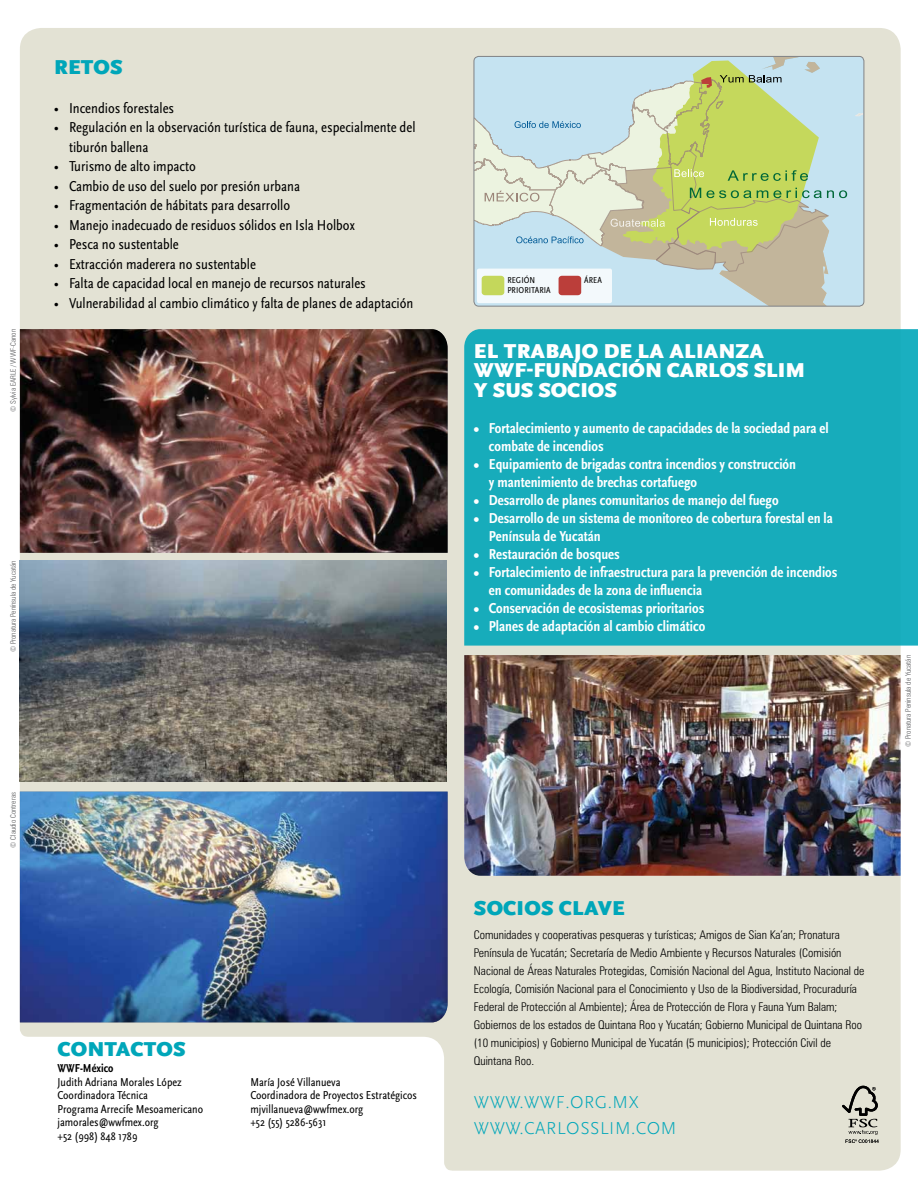
<style>
.page{position:relative;width:918px;height:1188px;background:#fff}
.page>*{position:absolute;margin:0;border:0;box-sizing:border-box;transform-origin:0 0}
.t1{font:900 21px/19.5px "Scala Sans Pro";letter-spacing:.01em;color:#fff}
.t2{font:900 21px "Scala Sans Pro";letter-spacing:.01em;color:#00a6b9}
.t3{font:300 18px/26px "Scala Sans Pro";letter-spacing:.03em;color:#00a6b9}
.t4{font:700 condensed 15px/18px "Scala Sans Pro";color:#fff}
.t5{font:condensed 15px/19.5px "Scala Sans Pro";color:#000}
.t6{font:300 condensed 12px/18px "Zurich BT";color:#000}
.t7{font:condensed 12px/13.5px "Scala Sans Pro";color:#000}
.t8{font:700 condensed 12px "Scala Sans Pro";color:#000}
.t9{font:condensed 9px "Scala Sans Pro";color:#000}
.t10{font:300 condensed 7.5px "Zurich BT";color:#58595b}
</style>
<div class="page">
<div style="left:20px;top:28px;width:881px;height:1143px;background:#e3e2d4;border-radius:21px"></div>
<img style="left:464px;top:655px;width:437px;height:221px">
<div style="left:464px;top:329px;width:454px;height:317px;background:#17acbb"></div>
<svg style="left:474px;top:56px;width:390px;height:250px;background:#c7d9bc"></svg>
<div style="left:474px;top:56px;width:390px;height:250px;border:1px solid #808285;border-radius:5px"></div>
<div style="left:477px;top:269px;width:135px;height:34px;background:#f3f9fc;border-radius:2px"></div>
<div style="left:482px;top:276px;width:22px;height:19px;background:#c4d75b;border-radius:3px"></div>
<div style="left:559px;top:276px;width:22px;height:19px;background:#bb3e3a;border-radius:3px"></div>
<div style="left:20px;top:1037px;width:424px;height:134px;background:#fff"></div>
<svg style="left:20px;top:1031px;width:7px;height:15px"></svg>
<svg style="left:440px;top:1163px;width:12px;height:8px"></svg>
<img style="left:20px;top:792px;width:428px;height:230px">
<img style="left:20px;top:329px;width:428px;height:224px">
<img style="left:20px;top:560px;width:426px;height:221px">
<svg style="left:842px;top:1086px;width:37px;height:57px"></svg>
<p class="t10" style="left:9px;top:412px;width:84px;rotate:-90deg">© Sylvia EARLE / WWF-Canon</p>
<h1 class="t2" style="left:54px;top:54px;width:70px">RETOS</h1>
<p class="t5" style="left:54px;top:98px;width:122px">• Incendios forestales</p>
<p class="t5" style="left:69px;top:117px;width:348px;text-indent:-15px">• Regulación en la observación turística de fauna, especialmente del tiburón ballena</p>
<p class="t5" style="left:54px;top:156px;width:143px">• Turismo de alto impacto</p>
<p class="t5" style="left:54px;top:176px;width:248px">• Cambio de uso del suelo por presión urbana</p>
<p class="t5" style="left:54px;top:195px;width:238px">• Fragmentación de hábitats para desarrollo</p>
<p class="t5" style="left:54px;top:215px;width:302px">• Manejo inadecuado de residuos sólidos en Isla Holbox</p>
<p class="t5" style="left:54px;top:234px;width:126px">• Pesca no sustentable</p>
<p class="t5" style="left:54px;top:254px;width:203px">• Extracción maderera no sustentable</p>
<p class="t5" style="left:54px;top:273px;width:313px">• Falta de capacidad local en manejo de recursos naturales</p>
<p class="t5" style="left:54px;top:293px;width:361px">• Vulnerabilidad al cambio climático y falta de planes de adaptación</p>
<p class="t10" style="left:9px;top:652px;width:93px;rotate:-90deg">© Pronatura Península de Yucatán</p>
<p class="t10" style="left:9px;top:848px;width:57px;rotate:-90deg">© Claudio Contreras</p>
<h1 class="t2" style="left:58px;top:1037px;width:130px">CONTACTOS</h1>
<p class="t8" style="left:58px;top:1061px;width:57px">WWF-México</p>
<p class="t7" style="left:58px;top:1075px;width:147px">Judith Adriana Morales López<br>Coordinadora Técnica<br>Programa Arrecife Mesoamericano jamorales@wwfmex.org<br>+52 (998) 848 1789</p>
<p class="t7" style="left:250px;top:1075px;width:168px">María José Villanueva<br>Coordinadora de Proyectos Estratégicos mjvillanueva@wwfmex.org<br>+52 (55) 5286-5631</p>
<p class="t9" style="left:507px;top:274px;width:5px">regi</p>
<p class="t9" style="left:524px;top:274px;width:13px">ón</p>
<p class="t9" style="left:584px;top:274px;width:10px">Área</p>
<p class="t9" style="left:507px;top:285px;width:22px">prioritaria</p>
<h1 class="t1" style="left:474px;top:341px;width:291px">EL TRABAJO DE LA ALIANZA<br>WWF-FUNDA</h1>
<h1 class="t1" style="left:608px;top:361px;width:27px">CIÓN</h1>
<h1 class="t1" style="left:667px;top:361px;width:28px">CARLOS</h1>
<h1 class="t1" style="left:754px;top:361px;width:14px">SLIM</h1>
<h1 class="t1" style="left:474px;top:380px;width:144px">Y SUS SOCIOS</h1>
<p class="t4" style="left:489px;top:419px;width:341px;text-indent:-15px">• Fortalecimiento y aumento de capacidades de la sociedad para el combate de incendios</p>
<p class="t4" style="left:489px;top:455px;width:309px;text-indent:-15px">• Equipamiento de brigadas contra incendios y construcción y mantenimiento de brechas cortafuego</p>
<p class="t4" style="left:474px;top:491px;width:306px">• Desarrollo de planes comunitarios de manejo del fuego</p>
<p class="t4" style="left:489px;top:509px;width:346px;text-indent:-15px">• Desarrollo de un sistema de monitoreo de cobertura forestal en la<br>Península de Yucatán</p>
<p class="t4" style="left:474px;top:545px;width:147px">• Restauración de bosques</p>
<p class="t4" style="left:489px;top:563px;width:350px;text-indent:-15px">• Fortalecimiento de infraestructura para la prevención de incendios en comunidades de la zona de influencia</p>
<p class="t4" style="left:474px;top:599px;width:232px">• Conservación de ecosistemas prioritarios</p>
<p class="t4" style="left:474px;top:617px;width:233px">• Planes de adaptación al cambio climático</p>
<p class="t10" style="left:904px;top:747px;width:93px;rotate:-90deg">© Pronatura Peninsula de Yucatán</p>
<h1 class="t2" style="left:474px;top:895px;width:152px">SOCIOS CLAVE</h1>
<p class="t6" style="left:474px;top:926px;width:392px">Comunidades y cooperativas pesqueras y turísticas; Amigos de Sian Ka’an; Pronatura Península de Yucatán; Secretaría de Medio Ambiente y Recursos Naturales (Comisión Nacional de Áreas Naturales Protegidas, Comisión Nacional del Agua, Instituto Nacional de Ecología, Comisión Nacional para el Conocimiento y Uso de la Biodiversidad, Procuraduría Federal de Protección al Ambiente); Área de Protección de Flora y Fauna Yum Balam; Gobiernos de los estados de Quintana Roo y Yucatán; Gobierno Municipal de Quintana Roo (10 municipios) y Gobierno Municipal de Yucatán (5 municipios); Protección Civil de Quintana Roo.</p>
<h2 class="t3" style="left:474px;top:1090px;width:204px">WWW.WWF.ORG.MX<br>WWW.CARLOSSLIM.COM</h2>
</div>
